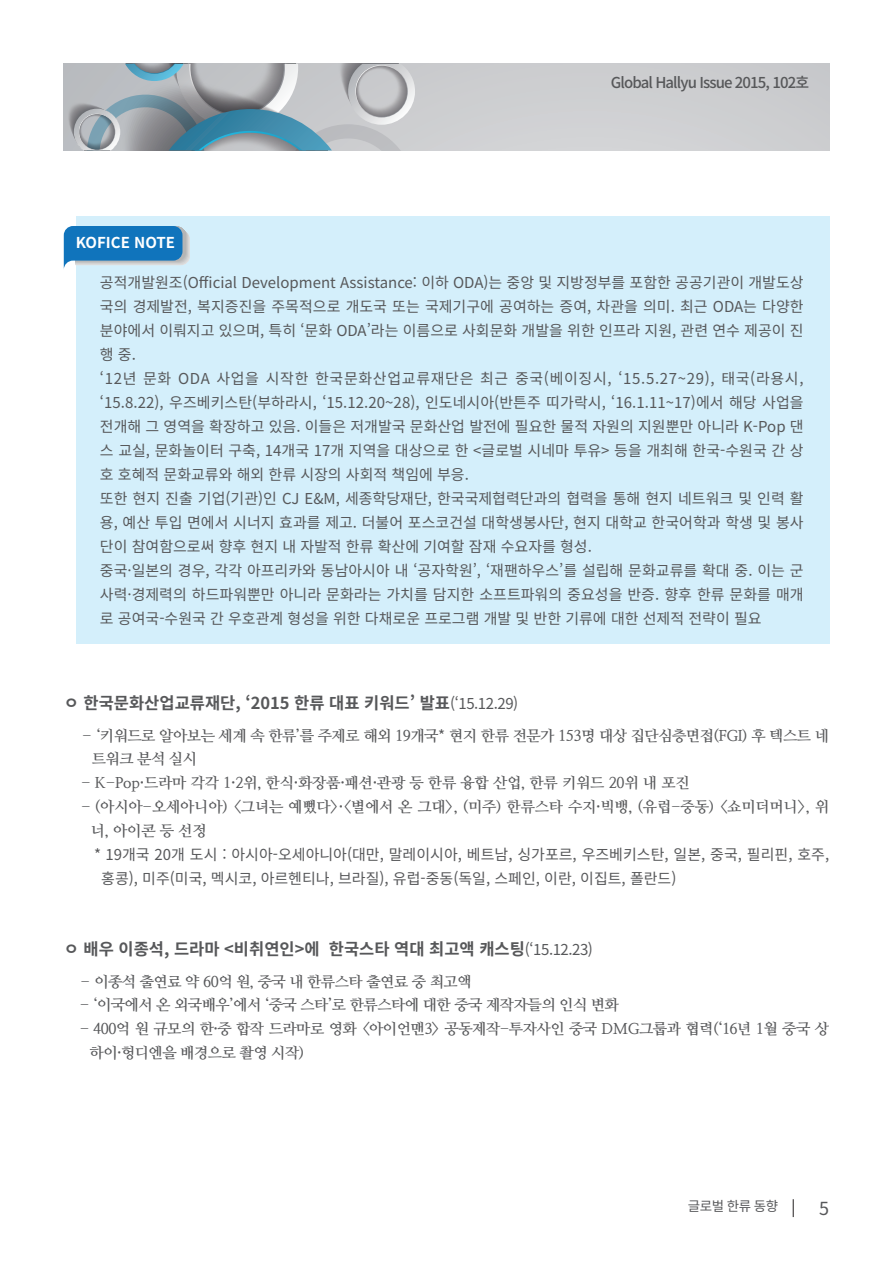
<style>
.page{position:relative;width:893px;height:1263px;background:#fff}
.page>*{position:absolute;margin:0;border:0;box-sizing:border-box;transform-origin:0 0}
.t1{font:18px "Noto Sans CJ Kkr";color:#57585a}
.t2{font:700 16.5px "Noto Sans CJ Kkr";color:#57585a}
.t3{font:15px/24px "Noto Sans CJ Kkr";color:#57585a}
.t4{font:700 15px/24px "Nanum Myeongjo";letter-spacing:-.03em;color:#57585a}
.t5{font:700 15px/24px "Nanum Myeongjo";letter-spacing:-.01em;color:#57585a}
.t6{font:500 15px "Noto Sans CJ Kkr";letter-spacing:-.06em;color:#57585a}
.t7{font:700 15px "Noto Sans CJ Kkr";color:#fff}
.t8{font:13.5px "Noto Sans CJ Kkr";letter-spacing:-.04em;color:#57585a}
.s1{font-weight:400;font-size:15px}
.s2{font-family:"Noto Sans CJ Kkr";font-weight:400}
</style>
<div class="page">
<div style="left:64px;top:64px;width:765px;height:86px;background:#cdced0"></div>
<svg style="left:67px;top:64px;width:348px;height:86px"></svg>
<svg style="left:793px;top:1199px;width:1px;height:18px"></svg>
<div style="left:76px;top:216px;width:753px;height:427px;background:#d4effb"></div>
<svg style="left:64px;top:226px;width:126px;height:42px;background:#3c8bc3"></svg>
<p class="t7" style="left:76px;top:234px;width:101px">KOFICE NOTE</p>
<p class="t6" style="left:611px;top:74px;width:200px">Global Hallyu Issue 2015, 102호</p>
<p class="t3" style="left:100px;top:271px;width:705px">공적개발원조(Official Development Assistance: 이하 ODA)는 중앙 및 지방정부를 포함한 공공기관이 개발도상 국의 경제발전, 복지증진을 주목적으로 개도국 또는 국제기구에 공여하는 증여, 차관을 의미. 최근 ODA는 다양한 분야에서 이뤄지고 있으며, 특히 ‘문화 ODA’라는 이름으로 사회문화 개발을 위한 인프라 지원, 관련 연수 제공이 진 행 중.<br>‘12년 문화 ODA 사업을 시작한 한국문화산업교류재단은 최근 중국(베이징시, ‘15.5.27~29), 태국(라용시, ‘15.8.22), 우즈베키스탄(부하라시, ‘15.12.20~28), 인도네시아(반튼주 띠가락시, ‘16.1.11~17)에서 해당 사업을 전개해 그 영역을 확장하고 있음. 이들은 저개발국 문화산업 발전에 필요한 물적 자원의 지원뿐만 아니라 K-Pop 댄 스 교실, 문화놀이터 구축, 14개국 17개 지역을 대상으로 한 &lt;글로벌 시네마 투유&gt; 등을 개최해 한국-수원국 간 상 호 호혜적 문화교류와 해외 한류 시장의 사회적 책임에 부응.<br>또한 현지 진출 기업(기관)인 CJ E&amp;M, 세종학당재단, 한국국제협력단과의 협력을 통해 현지 네트워크 및 인력 활 용, 예산 투입 면에서 시너지 효과를 제고. 더불어 포스코건설 대학생봉사단, 현지 대학교 한국어학과 학생 및 봉사 단이 참여함으로써 향후 현지 내 자발적 한류 확산에 기여할 잠재 수요자를 형성.<br>중국·일본의 경우, 각각 아프리카와 동남아시아 내 ‘공자학원’, ‘재팬하우스’를 설립해 문화교류를 확대 중. 이는 군 사력·경제력의 하드파워뿐만 아니라 문화라는 가치를 담지한 소프트파워의 중요성을 반증. 향후 한류 문화를 매개 로 공여국-수원국 간 우호관계 형성을 위한 다채로운 프로그램 개발 및 반한 기류에 대한 선제적 전략이 필요</p>
<p class="t2" style="left:64px;top:694px;width:456px">ㅇ 한국문화산업교류재단, ‘2015 한류 대표 키워드’ 발표<span class="s1">(‘15.12.29)</span></p>
<p class="t4" style="left:92px;top:723px;width:739px;line-height:23.2px;text-indent:-10px">- ‘키워드로 알아보는 세계 속 한류’를 주제로 해외 19개국<span class="s2">*</span> 현지 한류 전문가 153명 대상 집단심층면접(FGI) 후 텍스트 네 트워크 분석 실시</p>
<p class="t5" style="left:81px;top:770px;width:610px">- K-Pop·드라마 각각 1·2위, 한식·화장품·패션·관광 등 한류 융합 산업, 한류 키워드 20위 내 포진</p>
<p class="t5" style="left:91px;top:794px;width:740px;text-indent:-10px">- (아시아-오세아니아) &lt;그녀는 예뻤다&gt;·&lt;별에서 온 그대&gt;, (미주) 한류스타 수지·빅뱅, (유럽-중동) &lt;쇼미더머니&gt;, 위 너, 아이콘 등 선정</p>
<p class="t3" style="left:101px;top:843px;width:729px;text-indent:-7px">* 19개국 20개 도시 : 아시아-오세아니아(대만, 말레이시아, 베트남, 싱가포르, 우즈베키스탄, 일본, 중국, 필리핀, 호주, 홍콩), 미주(미국, 멕시코, 아르헨티나, 브라질), 유럽-중동(독일, 스페인, 이란, 이집트, 폴란드)</p>
<p class="t2" style="left:64px;top:940px;width:531px">ㅇ 배우 이종석, 드라마 &lt;비취연인&gt;에 한국스타 역대 최고액 캐스팅<span class="s1">(‘15.12.23)</span></p>
<p class="t4" style="left:81px;top:969px;width:392px">- 이종석 출연료 약 60억 원, 중국 내 한류스타 출연료 중 최고액</p>
<p class="t4" style="left:80px;top:993px;width:540px">- ‘이국에서 온 외국배우’에서 ‘중국 스타’로 한류스타에 대한 중국 제작자들의 인식 변화</p>
<p class="t4" style="left:90px;top:1017px;width:741px;text-indent:-10px">- 400억 원 규모의 한·중 합작 드라마로 영화 &lt;아이언맨3&gt; 공동제작-투자사인 중국 DMG그룹과 협력(‘16년 1월 중국 상 하이·헝디엔을 배경으로 촬영 시작)</p>
<p class="t8" style="left:688px;top:1198px;width:92px">글로벌 한류 동향</p>
<p class="t1" style="left:819px;top:1198px;width:11px">5</p>
</div>
